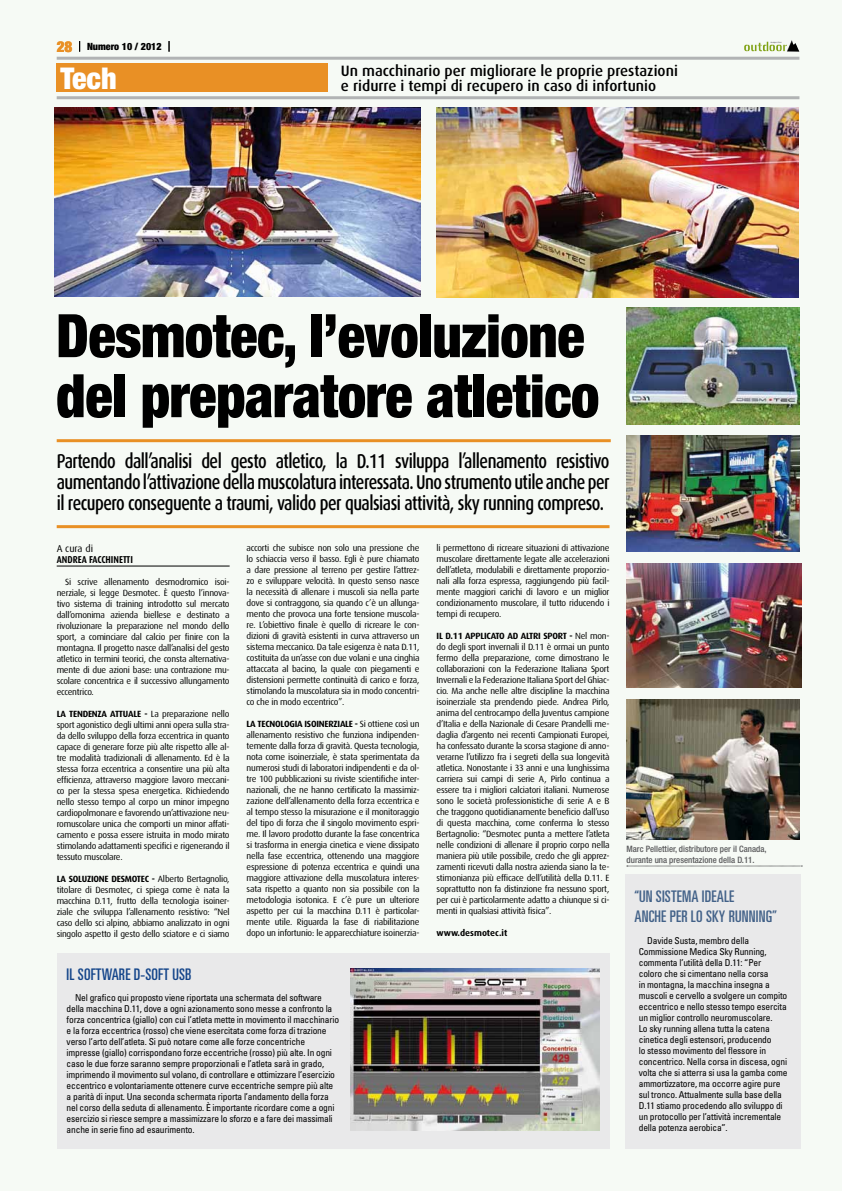
<style>
.page{position:relative;width:842px;height:1191px;background:#f6faf5}
.page>*{position:absolute;margin:0;border:0;box-sizing:border-box;transform-origin:0 0}
.t1{font:900 condensed 60px/60px "Helvetica Neue";letter-spacing:-.01em;color:#000;scale:.95 1}
.t2{font:900 condensed 30px "Helvetica Neue";color:#fff}
.t3{font:500 20px/21px "Dax";letter-spacing:-.03em;color:#000;text-align:justify;scale:.8 1}
.t4{font:ultra-condensed 16px/19.2px "Univers";letter-spacing:.01em;color:#426188}
.t5{font:ultra-condensed 16px "Univers";letter-spacing:.01em;color:#14458a}
.t6{font:500 15px "Dax";color:#000}
.t7{font:700 10px "Dax Condensed";color:#000}
.t8{font:900 condensed 10px "Helvetica Neue";color:#000}
.t9{font:10px "Dax";letter-spacing:-.005em;color:#000}
.t10{font:condensed 9.5px/11px "Univers";letter-spacing:-.02em;color:#000}
.t11{font:9px/11px "Dax";letter-spacing:-.025em;color:#000;text-align:justify}
.t12{font:700 9px "Dax";color:#000}
.t13{font:500 condensed 8.8px/10.6px "Helvetica Neue";color:#58585a}
.s1{font-size:15px;color:#e99025}
.s2{font-weight:700}
</style>
<div class="page">
<hr style="left:57px;top:57px;width:742px;height:3px;background:#b1b3b4">
<hr style="left:57px;top:96px;width:742px;height:3px;background:#b1b3b4">
<svg style="left:786px;top:40px;width:13px;height:12px"></svg>
<div style="left:57px;top:64px;width:271px;height:28px;background:#e99025"></div>
<div style="left:57px;top:953px;width:552px;height:196px;background:#e9e9ea"></div>
<hr style="left:57px;top:525px;width:552px;height:3px;background:#e99025">
<hr style="left:57px;top:439px;width:554px;height:3px;background:#e99025">
<img style="left:55px;top:107px;width:365px;height:190px">
<img style="left:437px;top:108px;width:361px;height:190px">
<img style="left:626px;top:564px;width:175px;height:124px">
<img style="left:626px;top:700px;width:173px;height:140px">
<img style="left:626px;top:435px;width:173px;height:117px">
<img style="left:626px;top:308px;width:173px;height:116px">
<hr style="left:57px;top:566px;width:173px;height:1px;background:#000">
<img style="left:351px;top:968px;width:248px;height:162px">
<div style="left:626px;top:874px;width:175px;height:274px;background:#e9e9ea"></div>
<svg style="left:627px;top:865px;width:175px;height:1px"></svg>
<p class="t8" style="left:57px;top:41px;width:106px"><span class="s1">28</span> Numero 10 / 2012</p>
<h2 class="t2" style="left:61px;top:60px;width:58px">Tech</h2>
<h2 class="t2" style="left:61px;top:60px;width:113px">Fo us on</h2>
<h3 class="t6" style="left:341px;top:63px;width:338px">Un macchinario per migliorare le proprie prestazioni</h3>
<h3 class="t6" style="left:341px;top:78px;width:317px">e ridurre i tempi di recupero in caso di infortunio</h3>
<h1 class="t1" style="left:56px;top:305px;width:573px">Desmotec, l’evoluzione del preparatore atletico</h1>
<p class="t3" style="left:57px;top:451px;width:693px">Partendo dall’analisi del gesto atletico, la D.11 sviluppa l’allenamento resistivo aumentando l’attivazione della muscolatura interessata. Uno strumento utile anche per il recupero conseguente a traumi, valido per qualsiasi attività, sky running compreso.</p>
<p class="t9" style="left:57px;top:543px;width:38px">A cura di</p>
<p class="t7" style="left:57px;top:554px;width:78px">ANDREA FACCHINETTI</p>
<p class="t11" style="left:57px;top:576px;width:174px;text-indent:9px">Si scrive allenamento desmodromico isoi&shy;nerziale, si legge Desmotec. È questo l’innova&shy;tivo sistema di training introdotto sul mercato dall’omonima azienda biellese e destinato a rivoluzionare la preparazione nel mondo dello sport, a cominciare dal calcio per finire con la montagna. Il progetto nasce dall’analisi del gesto atletico in termini teorici, che consta alternativa&shy;mente di due azioni base: una contrazione mu&shy;scolare concentrica e il successivo allungamento eccentrico.</p>
<p class="t11" style="left:57px;top:708px;width:174px"><span class="s2">LA TENDENZA ATTUALE -</span> La preparazione nello sport agonistico degli ultimi anni opera sulla stra&shy;da dello sviluppo della forza eccentrica in quanto capace di generare forze più alte rispetto alle al&shy;tre modalità tradizionali di allenamento. Ed è la stessa forza eccentrica a consentire una più alta efficienza, attraverso maggiore lavoro meccani&shy;co per la stessa spesa energetica. Richiedendo nello stesso tempo al corpo un minor impegno cardiopolmonare e favorendo un’attivazione neu&shy;romuscolare unica che comporti un minor affati&shy;camento e possa essere istruita in modo mirato stimolando adattamenti specifici e rigenerando il tessuto muscolare.</p>
<p class="t11" style="left:57px;top:873px;width:174px"><span class="s2">LA SOLUZIONE DESMOTEC -</span> Alberto Bertagnolio, titolare di Desmotec, ci spiega come è nata la macchina D.11, frutto della tecnologia isoiner&shy;ziale che sviluppa l’allenamento resistivo: “Nel caso dello sci alpino, abbiamo analizzato in ogni singolo aspetto il gesto dello sciatore e ci siamo</p>
<h3 class="t5" style="left:67px;top:965px;width:126px">IL SOFTWARE D-SOFT USB</h3>
<p class="t11" style="left:247px;top:542px;width:174px">accorti che subisce non solo una pressione che lo schiaccia verso il basso. Egli è pure chiamato a dare pressione al terreno per gestire l’attrez&shy;zo e sviluppare velocità. In questo senso nasce la necessità di allenare i muscoli sia nella parte dove si contraggono, sia quando c’è un allunga&shy;mento che provoca una forte tensione muscola&shy;re. L’obiettivo finale è quello di ricreare le con&shy;dizioni di gravità esistenti in curva attraverso un sistema meccanico. Da tale esigenza è nata D.11, costituita da un’asse con due volani e una cinghia attaccata al bacino, la quale con piegamenti e distensioni permette continuità di carico e forza, stimolando la muscolatura sia in modo concentri&shy;co che in modo eccentrico”.</p>
<p class="t11" style="left:247px;top:718px;width:174px"><span class="s2">LA TECNOLOGIA ISOINERZIALE -</span> Si ottiene così un allenamento resistivo che funziona indipenden&shy;temente dalla forza di gravità. Questa tecnologia, nota come isoinerziale, è stata sperimentata da numerosi studi di laboratori indipendenti e da ol&shy;tre 100 pubblicazioni su riviste scientifiche inter&shy;nazionali, che ne hanno certificato la massimiz&shy;zazione dell’allenamento della forza eccentrica e al tempo stesso la misurazione e il monitoraggio del tipo di forza che il singolo movimento espri&shy;me. Il lavoro prodotto durante la fase concentrica si trasforma in energia cinetica e viene dissipato nella fase eccentrica, ottenendo una maggiore espressione di potenza eccentrica e quindi una maggiore attivazione della muscolatura interes&shy;sata rispetto a quanto non sia possibile con la metodologia isotonica. E c’è pure un ulteriore aspetto per cui la macchina D.11 è particolar&shy;mente utile. Riguarda la fase di riabilitazione dopo un infortunio: le apparecchiature isoinerzia-</p>
<p class="t10" style="left:67px;top:991px;width:274px;text-indent:9px">Nel grafico qui proposto viene riportata una schermata del software della macchina D.11, dove a ogni azionamento sono messe a confronto la forza concentrica (giallo) con cui l’atleta mette in movimento il macchinario e la forza eccentrica (rosso) che viene esercitata come forza di trazione verso l’arto dell’atleta. Si può notare come alle forze concentriche impresse (giallo) corrispondano forze eccentriche (rosso) più alte. In ogni caso le due forze saranno sempre proporzionali e l’atleta sarà in grado, imprimendo il movimento sul volano, di controllare e ottimizzare l’esercizio eccentrico e volontariamente ottenere curve eccentriche sempre più alte a parità di input. Una seconda schermata riporta l’andamento della forza nel corso della seduta di allenamento. È importante ricordare come a ogni esercizio si riesce sempre a massimizzare lo sforzo e a fare dei massimali anche in serie fino ad esaurimento.</p>
<p class="t11" style="left:437px;top:542px;width:174px">li permettono di ricreare situazioni di attivazione muscolare direttamente legate alle accelerazioni dell’atleta, modulabili e direttamente proporzio&shy;nali alla forza espressa, raggiungendo più facil&shy;mente maggiori carichi di lavoro e un miglior condizionamento muscolare, il tutto riducendo i tempi di recupero.</p>
<p class="t11" style="left:437px;top:630px;width:174px"><span class="s2">IL D.11 APPLICATO AD ALTRI SPORT -</span> Nel mon&shy;do degli sport invernali il D.11 è ormai un punto fermo della preparazione, come dimostrano le collaborazioni con la Federazione Italiana Sport Invernali e la Federazione Italiana Sport del Ghiac&shy;cio. Ma anche nelle altre discipline la macchina isoinerziale sta prendendo piede. Andrea Pirlo, anima del centrocampo della Juventus campione d’Italia e della Nazionale di Cesare Prandelli me&shy;daglia d’argento nei recenti Campionati Europei, ha confessato durante la scorsa stagione di anno&shy;verarne l’utilizzo fra i segreti della sua longevità atletica. Nonostante i 33 anni e una lunghissima carriera sui campi di serie A, Pirlo continua a essere tra i migliori calciatori italiani. Numerose sono le società professionistiche di serie A e B che traggono quotidianamente beneficio dall’uso di questa macchina, come conferma lo stesso Bertagnolio: “Desmotec punta a mettere l’atleta nelle condizioni di allenare il proprio corpo nella maniera più utile possibile, credo che gli apprez&shy;zamenti ricevuti dalla nostra azienda siano la te&shy;stimonianza più efficace dell’utilità della D.11. E soprattutto non fa distinzione fra nessuno sport, per cui è particolarmente adatto a chiunque si ci&shy;menti in qualsiasi attività fisica”.</p>
<p class="t12" style="left:437px;top:928px;width:72px">www.desmotec.it</p>
<p class="t13" style="left:626px;top:844px;width:141px">Marc Pellettier, distributore per il Canada, durante una presentazione della D.11.</p>
<h3 class="t4" style="left:634px;top:887px;width:144px">“UN SISTEMA IDEALE<br>ANCHE PER LO SKY RUNNING”</h3>
<p class="t10" style="left:639px;top:935px;width:150px;text-indent:9px">Davide Susta, membro della Commissione Medica Sky Running, commenta l’utilità della D.11: “Per<br>coloro che si cimentano nella corsa<br>in montagna, la macchina insegna a muscoli e cervello a svolgere un compito eccentrico e nello stesso tempo esercita un miglior controllo neuromuscolare.<br>Lo sky running allena tutta la catena cinetica degli estensori, producendo<br>lo stesso movimento del flessore in concentrico. Nella corsa in discesa, ogni volta che si atterra si usa la gamba come ammortizzatore, ma occorre agire pure sul tronco. Attualmente sulla base della D.11 stiamo procedendo allo sviluppo di un protocollo per l’attività incrementale della potenza aerobica”.</p>
</div>
